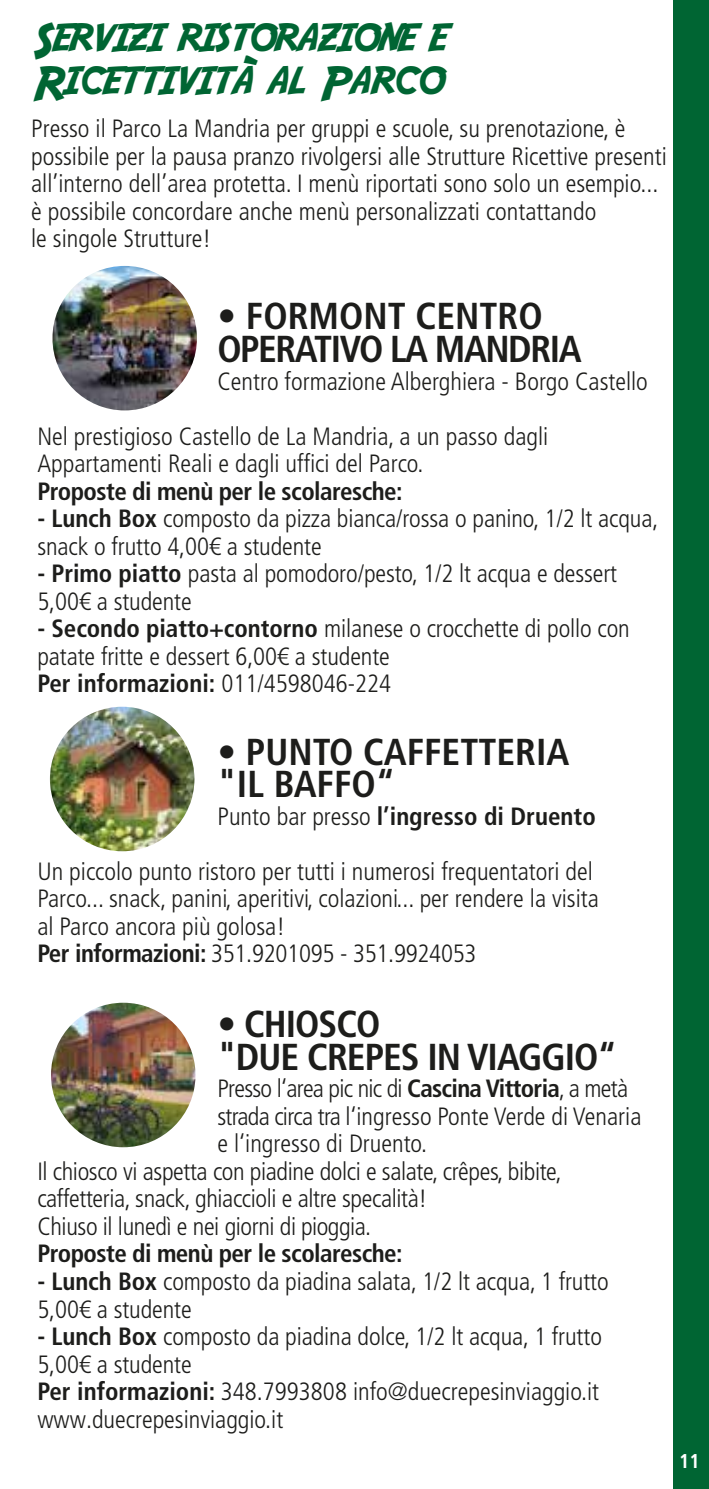
<style>
.page{position:relative;width:709px;height:1489px;background:#fff}
.page>*{position:absolute;margin:0;border:0;box-sizing:border-box;transform-origin:0 0}
.t1{font:47.5px/42.5px "Adventure";letter-spacing:-.01em;color:#006533}
.t2{font:700 condensed 37.5px/32.5px "Frutiger LT Pro";letter-spacing:-.025em;color:#1d1d1b}
.t3{font:700 condensed 37.5px/32.5px "Frutiger LT Pro";color:#1d1d1b}
.t4{font:300 condensed 25px/27.5px "Frutiger LT Pro";color:#1d1d1b}
.t5{font:700 condensed 25px "Frutiger LT Pro";letter-spacing:-.02em;color:#1d1d1b}
.t6{font:300 condensed 25px "Frutiger LT Pro";letter-spacing:-.03em;color:#1d1d1b}
.t7{font:700 condensed 25px "Frutiger LT Pro";color:#1d1d1b}
.t8{font:700 condensed 20px "Frutiger LT Pro";color:#fff}
.s1{font-weight:700}
.s2{font-weight:300}
</style>
<div class="page">
<div style="left:673px;top:0;width:36px;height:1488px;background:#006533"></div>
<img style="left:52px;top:266px;width:145px;height:144px;border-radius:72px">
<img style="left:50px;top:706px;width:144px;height:145px;border-radius:72px">
<img style="left:51px;top:1002px;width:144px;height:145px;border-radius:72px">
<h1 class="t1" style="left:33px;top:17px;width:413px">Servizi ristorazione e<br>Ricettività al Parco</h1>
<p class="t4" style="left:31px;top:115px;width:637px">Presso il Parco La Mandria per gruppi e scuole, su prenotazione, è possibile per la pausa pranzo rivolgersi alle Strutture Ricettive presenti all’interno dell’area protetta. I menù riportati sono solo un esempio... è possibile concordare anche menù personalizzati contattando<br>le singole Strutture!</p>
<h2 class="t2" style="left:217px;top:300px;width:365px">• FORMONT CENTRO<br>OPERATIVO LA MANDRIA</h2>
<p class="t4" style="left:217px;top:367px;width:432px">Centro formazione Alberghiera - Borgo Castello</p>
<p class="t4" style="left:37px;top:422px;width:512px">Nel prestigioso Castello de La Mandria, a un passo dagli<br>Appartamenti Reali e dagli uffici del Parco.</p>
<p class="t5" style="left:37px;top:476px;width:367px">Proposte di menù per le scolaresche:</p>
<p class="t4" style="left:37px;top:505px;width:622px"><span class="s1">- Lunch Box</span> composto da pizza bianca/rossa o panino, 1/2 lt acqua, snack o frutto 4,00€ a studente</p>
<p class="t4" style="left:37px;top:560px;width:581px"><span class="s1">- Primo piatto</span> pasta al pomodoro/pesto, 1/2 lt acqua e dessert<br>5,00€ a studente</p>
<p class="t4" style="left:37px;top:615px;width:594px"><span class="s1">- Secondo piatto+contorno</span> milanese o crocchette di pollo con patate fritte e dessert 6,00€ a studente<br><span class="s1">Per informazioni:</span> 011/4598046-224</p>
<h2 class="t3" style="left:217px;top:735px;width:353px">• PUNTO CAFFETTERIA "IL BAFFO“</h2>
<p class="t7" style="left:217px;top:801px;width:380px"><span class="s2">Punto bar presso</span> l’ingresso di Druento</p>
<p class="t4" style="left:37px;top:857px;width:563px">Un piccolo punto ristoro per tutti i numerosi frequentatori del Parco... snack, panini, aperitivi, colazioni... per rendere la visita al Parco ancora più golosa!<br><span class="s1">Per informazioni:</span> 351.9201095 - 351.9924053</p>
<h2 class="t2" style="left:217px;top:1008px;width:401px">• CHIOSCO<br>"DUE CREPES IN VIAGGIO“</h2>
<p class="t6" style="left:217px;top:1074px;width:412px">Presso l‘area pic nic di <span class="s1">Cascina Vittoria</span>, a metà</p>
<p class="t4" style="left:217px;top:1102px;width:425px">strada circa tra l‘ingresso Ponte Verde di Venaria</p>
<p class="t4" style="left:217px;top:1130px;width:211px">e l‘ingresso di Druento.</p>
<p class="t4" style="left:37px;top:1157px;width:526px">Il chiosco vi aspetta con piadine dolci e salate, crêpes, bibite,</p>
<p class="t4" style="left:37px;top:1185px;width:391px">caffetteria, snack, ghiaccioli e altre specalità!</p>
<p class="t4" style="left:37px;top:1212px;width:335px">Chiuso il lunedì e nei giorni di pioggia.</p>
<p class="t5" style="left:37px;top:1238px;width:367px">Proposte di menù per le scolaresche:</p>
<p class="t4" style="left:37px;top:1267px;width:573px"><span class="s1">- Lunch Box</span> composto da piadina salata, 1/2 lt acqua, 1 frutto<br>5,00€ a studente</p>
<p class="t4" style="left:37px;top:1322px;width:566px"><span class="s1">- Lunch Box</span> composto da piadina dolce, 1/2 lt acqua, 1 frutto 5,00€ a studente<br><span class="s1">Per informazioni:</span> 348.7993808 info@duecrepesinviaggio.it www.duecrepesinviaggio.it</p>
<p class="t8" style="left:679px;top:1448px;width:22px">11</p>
</div>
